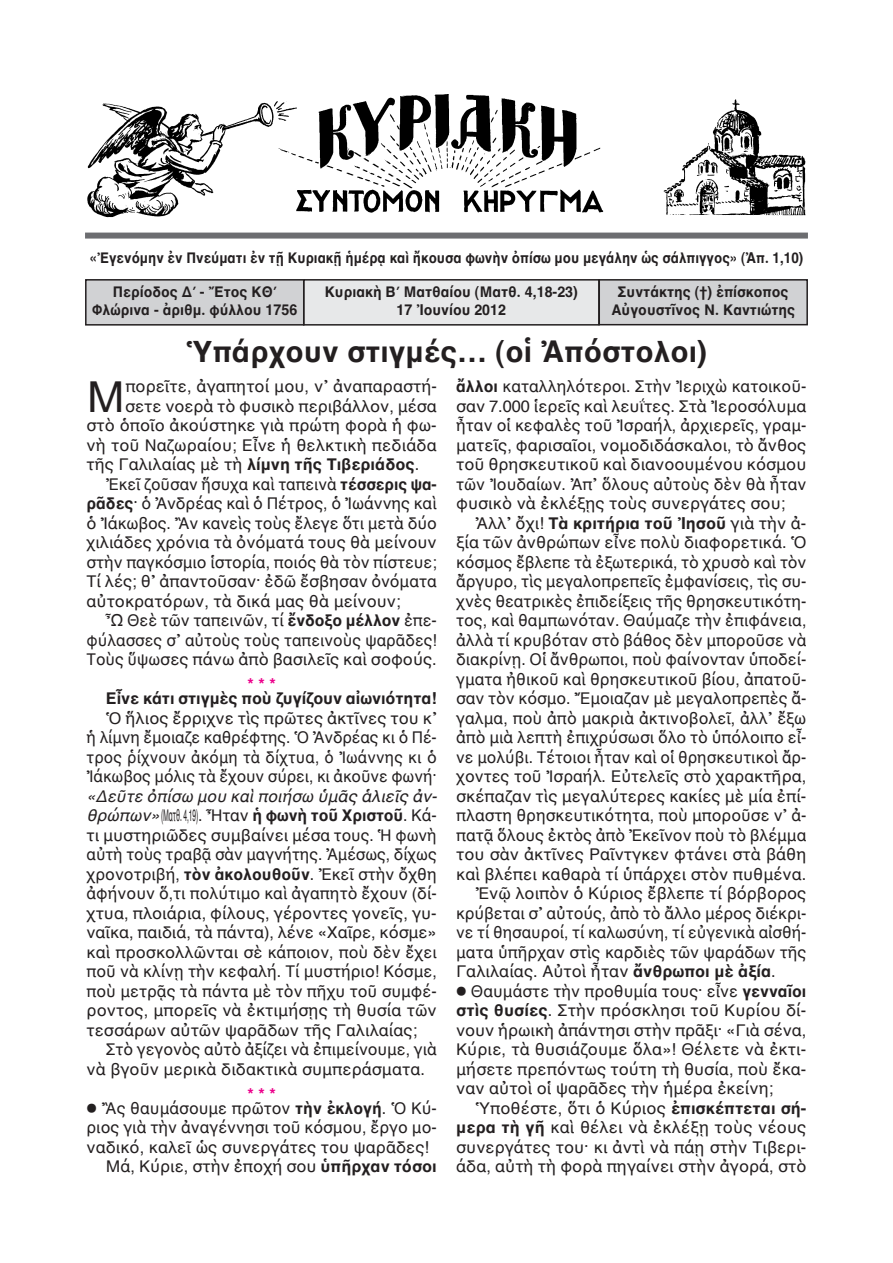
<style>
.page{position:relative;width:893px;height:1263px;background:#fff}
.page>*{position:absolute;margin:0;border:0;box-sizing:border-box;transform-origin:0 0}
.t1{font:43.5px "AL Helvetica";color:#231f20}
.t2{font:700 30px "AL Helvetica";color:#231f20}
.t3{font:16.5px/19.5px "AL Helvetica";color:#231f20;text-align:justify}
.t4{font:16.5px/19.5px "AL Helvetica";color:#231f20;text-align:justify;scale:.4 1}
.t5{font:16.5px "AL Helvetica";color:#231f20;scale:.95 1}
.t6{font:700 16.5px "AL Helvetica";letter-spacing:-.005em;color:#231f20}
.t7{font:700 16.5px "AL Helvetica";color:#ed028c}
.t8{font:700 15px/18px "AL Helvetica";color:#231f20;text-align:center;scale:.95 1}
.t9{font:700 15px "AL Helvetica";color:#231f20;scale:.9 1}
.s1{font-weight:400}
.s2{font-weight:700}
.s3{font-style:italic}
.s4{font-weight:700;color:#ed028c}
</style>
<div class="page">
<div style="left:304px;top:280px;width:295px;height:45px;background:#e7e8e9"></div>
<div style="left:303px;top:279px;width:297px;height:47px;border:2px solid #231f20"></div>
<div style="left:86px;top:280px;width:218px;height:45px;background:#d1d2d4"></div>
<div style="left:85px;top:279px;width:219px;height:47px;border:2px solid #231f20"></div>
<div style="left:599px;top:280px;width:208px;height:45px;background:#d1d2d4"></div>
<div style="left:598px;top:279px;width:210px;height:46px;border:2px solid #231f20"></div>
<div style="left:85px;top:233px;width:723px;height:6px;background:#6c6d70"></div>
<img style="left:87px;top:94px;width:719px;height:124px">
<p class="t9" style="left:90px;top:249px;width:794px">«Ἐγενόμην ἐν Πνεύματι ἐν τῇ Κυριακῇ ἡμέρᾳ καὶ ἤκουσα φωνὴν ὀπίσω μου μεγάλην ὡς σάλπιγγος» (Ἀπ. 1,10)</p>
<p class="t8" style="left:92px;top:283px;width:217px">Περίοδος Δ΄ - Ἔτος ΚΘ΄<br>Φλώρινα - ἀριθμ. φύλλου 1756</p>
<p class="t8" style="left:611px;top:283px;width:195px">Συντάκτης (†) ἐπίσκοπος<br>Αὐγουστῖνος Ν. Καντιώτης</p>
<h2 class="t2" style="left:186px;top:333px;width:523px">Ὑπάρχουν στιγμές… (οἱ Ἀπόστολοι)</h2>
<p class="t8" style="left:325px;top:283px;width:268px">Κυριακὴ Β΄ Ματθαίου (Ματθ. 4,18-23)<br>17 Ἰουνίου 2012</p>
<h1 class="t1" style="left:87px;top:370px;width:40px">Μ</h1>
<p class="t3" style="left:125px;top:376px;width:313px">πορεῖτε, ἀγαπητοί μου, ν᾿ ἀναπαραστή-</p>
<p class="t3" style="left:125px;top:396px;width:313px">σετε νοερὰ τὸ φυσικὸ περιβάλλον, μέσα</p>
<p class="t3" style="left:87px;top:415px;width:352px">στὸ ὁποῖο ἀκούστηκε γιὰ πρώτη φορὰ ἡ φω-</p>
<p class="t3" style="left:87px;top:435px;width:352px">νὴ τοῦ Ναζωραίου; Εἶνε ἡ θελκτικὴ πεδιάδα</p>
<p class="t6" style="left:87px;top:454px;width:334px"><span class="s1">τῆς Γαλιλαίας μὲ τὴ</span> λίμνη τῆς Τιβεριάδος<span class="s1">.</span></p>
<p class="t5" style="left:106px;top:474px;width:350px">Ἐκεῖ ζοῦσαν ἥσυχα καὶ ταπεινὰ <span class="s2">τέσσερις ψα-</span></p>
<p class="t3" style="left:87px;top:493px;width:352px"><span class="s2">ρᾶδες</span>· ὁ Ἀνδρέας καὶ ὁ Πέτρος, ὁ Ἰωάννης καὶ</p>
<p class="t3" style="left:87px;top:513px;width:352px">ὁ Ἰάκωβος. Ἂν κανεὶς τοὺς ἔλεγε ὅτι μετὰ δύο</p>
<p class="t3" style="left:87px;top:532px;width:352px">χιλιάδες χρόνια τὰ ὀνόματά τους θὰ μείνουν</p>
<p class="t3" style="left:87px;top:552px;width:352px">στὴν παγκόσμιο ἱστορία, ποιός θὰ τὸν πίστευε;</p>
<p class="t3" style="left:87px;top:571px;width:352px">Τί λές; θ᾽ ἀπαντοῦσαν· ἐδῶ ἔσβησαν ὀνόματα</p>
<p class="t3" style="left:87px;top:591px;width:316px">αὐτοκρατόρων, τὰ δικά μας θὰ μείνουν;</p>
<p class="t3" style="left:106px;top:610px;width:332px">Ὦ Θεὲ τῶν ταπεινῶν, τί <span class="s2">ἔνδοξο μέλλον</span> ἐπε-</p>
<p class="t5" style="left:87px;top:630px;width:370px">φύλασσες σ᾽ αὐτοὺς τοὺς ταπεινοὺς ψαρᾶδες!</p>
<p class="t5" style="left:87px;top:650px;width:370px">Τοὺς ὕψωσες πάνω ἀπὸ βασιλεῖς καὶ σοφούς.</p>
<p class="t7" style="left:247px;top:674px;width:30px">***</p>
<p class="t6" style="left:106px;top:688px;width:332px">Εἶνε κάτι στιγμὲς ποὺ ζυγίζουν αἰωνιότητα!</p>
<p class="t3" style="left:87px;top:708px;width:352px;text-indent:19px">Ὁ ἥλιος ἔρριχνε τὶς πρῶτες ἀκτῖνες του κ᾽ ἡ λίμνη ἔμοιαζε καθρέφτης. Ὁ Ἀνδρέας κι ὁ Πέ&shy;τρος ῥίχνουν ἀκόμη τὰ δίχτυα, ὁ Ἰωάννης κι ὁ Ἰάκωβος μόλις τὰ ἔχουν σύρει, κι ἀκοῦνε φωνή·</p>
<p class="t4" style="left:87px;top:786px;width:878px"><span class="s3">«Δεῦτε ὀπίσω μου καὶ ποιήσω ὑμᾶς ἁλιεῖς ἀν&shy;θρώπων»</span>(Ματθ. 4,19). Ἦταν <span class="s2">ἡ φωνὴ τοῦ Χριστοῦ</span>. Κά&shy;τι μυστηριῶδες συμβαίνει μέσα τους. Ἡ φωνὴ αὐτὴ τοὺς τραβᾷ σὰν μαγνήτης. Ἀμέσως, δίχως χρονοτριβή, <span class="s2">τὸν ἀκολουθοῦν</span>. Ἐκεῖ στὴν ὄχθη ἀφήνουν ὅ,τι πολύτιμο καὶ ἀγαπητὸ ἔχουν (δί&shy;χτυα, πλοιάρια, φίλους, γέροντες γονεῖς, γυ&shy;ναῖκα, παιδιά, τὰ πάντα), λένε «Χαῖρε, κόσμε» καὶ προσκολλῶνται σὲ κάποιον, ποὺ δὲν ἔχει ποῦ νὰ κλίνῃ τὴν κεφαλή. Τί μυστήριο! Κόσμε, ποὺ μετρᾷς τὰ πάντα μὲ τὸν πῆχυ τοῦ συμφέ&shy;ροντος, μπορεῖς νὰ ἐκτιμήσῃς τὴ θυσία τῶν τεσσάρων αὐτῶν ψαρᾶδων τῆς Γαλιλαίας;</p>
<p class="t3" style="left:87px;top:1039px;width:352px;text-indent:19px">Στὸ γεγονὸς αὐτὸ ἀξίζει νὰ ἐπιμείνουμε, γιὰ νὰ βγοῦν μερικὰ διδακτικὰ συμπεράσματα.</p>
<p class="t3" style="left:87px;top:1087px;width:352px;line-height:14.1px;text-align:center"><span class="s4">***<br></span>⃝ Ἂς θαυμάσουμε πρῶτον <span class="s2">τὴν ἐκλογή</span>. Ὁ Κύ-</p>
<p class="t3" style="left:87px;top:1117px;width:352px">ριος γιὰ τὴν ἀναγέννησι τοῦ κόσμου, ἔργο μο-</p>
<p class="t3" style="left:87px;top:1137px;width:344px">ναδικό, καλεῖ ὡς συνεργάτες του ψαρᾶδες!</p>
<p class="t3" style="left:106px;top:1156px;width:332px">Μά, Κύριε, στὴν ἐποχή σου <span class="s2">ὑπῆρχαν τόσοι</span></p>
<p class="t3" style="left:456px;top:376px;width:352px"><span class="s2">ἄλλοι</span> καταλληλότεροι. Στὴν Ἰεριχὼ κατοικοῦ&shy;σαν 7.000 ἱερεῖς καὶ λευΐτες. Στὰ Ἰεροσόλυμα ἦταν οἱ κεφαλὲς τοῦ Ἰσραήλ, ἀρχιερεῖς, γραμ&shy;ματεῖς, φαρισαῖοι, νομοδιδάσκαλοι, τὸ ἄνθος τοῦ θρησκευτικοῦ καὶ διανοουμένου κόσμου τῶν Ἰουδαίων. Ἀπ᾿ ὅλους αὐτοὺς δὲν θὰ ἦταν φυσικὸ νὰ ἐκλέξῃς τοὺς συνεργάτες σου;</p>
<p class="t6" style="left:475px;top:513px;width:332px"><span class="s1">Ἀλλ᾿ ὄχι!</span> Τὰ κριτήρια τοῦ Ἰησοῦ <span class="s1">γιὰ τὴν ἀ-</span></p>
<p class="t3" style="left:456px;top:532px;width:352px">ξία τῶν ἀνθρώπων εἶνε πολὺ διαφορετικά. Ὁ</p>
<p class="t3" style="left:456px;top:552px;width:352px">κόσμος ἔβλεπε τὰ ἐξωτερικά, τὸ χρυσὸ καὶ τὸν</p>
<p class="t3" style="left:456px;top:571px;width:352px">ἄργυρο, τὶς μεγαλοπρεπεῖς ἐμφανίσεις, τὶς συ-</p>
<p class="t3" style="left:456px;top:591px;width:352px">χνὲς θεατρικὲς ἐπιδείξεις τῆς θρησκευτικότη-</p>
<p class="t3" style="left:456px;top:610px;width:352px">τος, καὶ θαμπωνόταν. Θαύμαζε τὴν ἐπιφάνεια,</p>
<p class="t3" style="left:456px;top:630px;width:352px">ἀλλὰ τί κρυβόταν στὸ βάθος δὲν μποροῦσε νὰ</p>
<p class="t3" style="left:456px;top:649px;width:352px">διακρίνῃ. Οἱ ἄνθρωποι, ποὺ φαίνονταν ὑποδεί-</p>
<p class="t3" style="left:456px;top:669px;width:352px">γματα ἠθικοῦ καὶ θρησκευτικοῦ βίου, ἀπατοῦ-</p>
<p class="t3" style="left:456px;top:688px;width:352px">σαν τὸν κόσμο. Ἔμοιαζαν μὲ μεγαλοπρεπὲς ἄ-</p>
<p class="t3" style="left:456px;top:708px;width:352px">γαλμα, ποὺ ἀπὸ μακριὰ ἀκτινοβολεῖ, ἀλλ᾽ ἔξω</p>
<p class="t3" style="left:456px;top:727px;width:352px">ἀπὸ μιὰ λεπτὴ ἐπιχρύσωσι ὅλο τὸ ὑπόλοιπο εἶ-</p>
<p class="t5" style="left:456px;top:747px;width:370px">νε μολύβι. Τέτοιοι ἦταν καὶ οἱ θρησκευτικοὶ ἄρ-</p>
<p class="t3" style="left:456px;top:766px;width:352px">χοντες τοῦ Ἰσραήλ. Εὐτελεῖς στὸ χαρακτῆρα,</p>
<p class="t3" style="left:456px;top:786px;width:352px">σκέπαζαν τὶς μεγαλύτερες κακίες μὲ μία ἐπί-</p>
<p class="t3" style="left:456px;top:805px;width:352px">πλαστη θρησκευτικότητα, ποὺ μποροῦσε ν᾿ ἀ-</p>
<p class="t3" style="left:456px;top:825px;width:352px">πατᾷ ὅλους ἐκτὸς ἀπὸ Ἐκεῖνον ποὺ τὸ βλέμμα</p>
<p class="t3" style="left:456px;top:844px;width:352px">του σὰν ἀκτῖνες Ραῖντγκεν φτάνει στὰ βάθη</p>
<p class="t3" style="left:456px;top:864px;width:352px">καὶ βλέπει καθαρὰ τί ὑπάρχει στὸν πυθμένα.</p>
<p class="t3" style="left:475px;top:883px;width:332px">Ἐνῷ λοιπὸν ὁ Κύριος ἔβλεπε τί βόρβορος</p>
<p class="t3" style="left:456px;top:903px;width:352px">κρύβεται σ᾽ αὐτούς, ἀπὸ τὸ ἄλλο μέρος διέκρι-</p>
<p class="t5" style="left:456px;top:923px;width:370px">νε τί θησαυροί, τί καλωσύνη, τί εὐγενικὰ αἰσθή-</p>
<p class="t3" style="left:456px;top:942px;width:352px">ματα ὑπῆρχαν στὶς καρδιὲς τῶν ψαράδων τῆς</p>
<p class="t3" style="left:456px;top:961px;width:321px">Γαλιλαίας. Αὐτοὶ ἦταν <span class="s2">ἄνθρωποι μὲ ἀξία</span>.</p>
<p class="t3" style="left:456px;top:981px;width:352px">⃝ Θαυμάστε τὴν προθυμία τους· εἶνε <span class="s2">γενναῖοι</span></p>
<p class="t3" style="left:456px;top:1000px;width:352px"><span class="s2">στὶς θυσίες</span>. Στὴν πρόσκλησι τοῦ Κυρίου δί-</p>
<p class="t3" style="left:456px;top:1020px;width:352px">νουν ἡρωικὴ ἀπάντησι στὴν πρᾶξι· «Γιὰ σένα,</p>
<p class="t3" style="left:456px;top:1039px;width:352px">Κύριε, τὰ θυσιάζουμε ὅλα»! Θέλετε νὰ ἐκτι-</p>
<p class="t3" style="left:456px;top:1059px;width:352px">μήσετε πρεπόντως τούτη τὴ θυσία, ποὺ ἔκα-</p>
<p class="t3" style="left:456px;top:1078px;width:319px">ναν αὐτοὶ οἱ ψαρᾶδες τὴν ἡμέρα ἐκείνη;</p>
<p class="t3" style="left:475px;top:1098px;width:332px">Ὑποθέστε, ὅτι ὁ Κύριος <span class="s2">ἐπισκέπτεται σή-</span></p>
<p class="t3" style="left:456px;top:1117px;width:352px"><span class="s2">μερα τὴ γῆ</span> καὶ θέλει νὰ ἐκλέξῃ τοὺς νέους</p>
<p class="t3" style="left:456px;top:1137px;width:352px">συνεργάτες του· κι ἀντὶ νὰ πάῃ στὴν Τιβερι-</p>
<p class="t3" style="left:456px;top:1156px;width:352px">άδα, αὐτὴ τὴ φορὰ πηγαίνει στὴν ἀγορά, στὸ</p>
</div>
